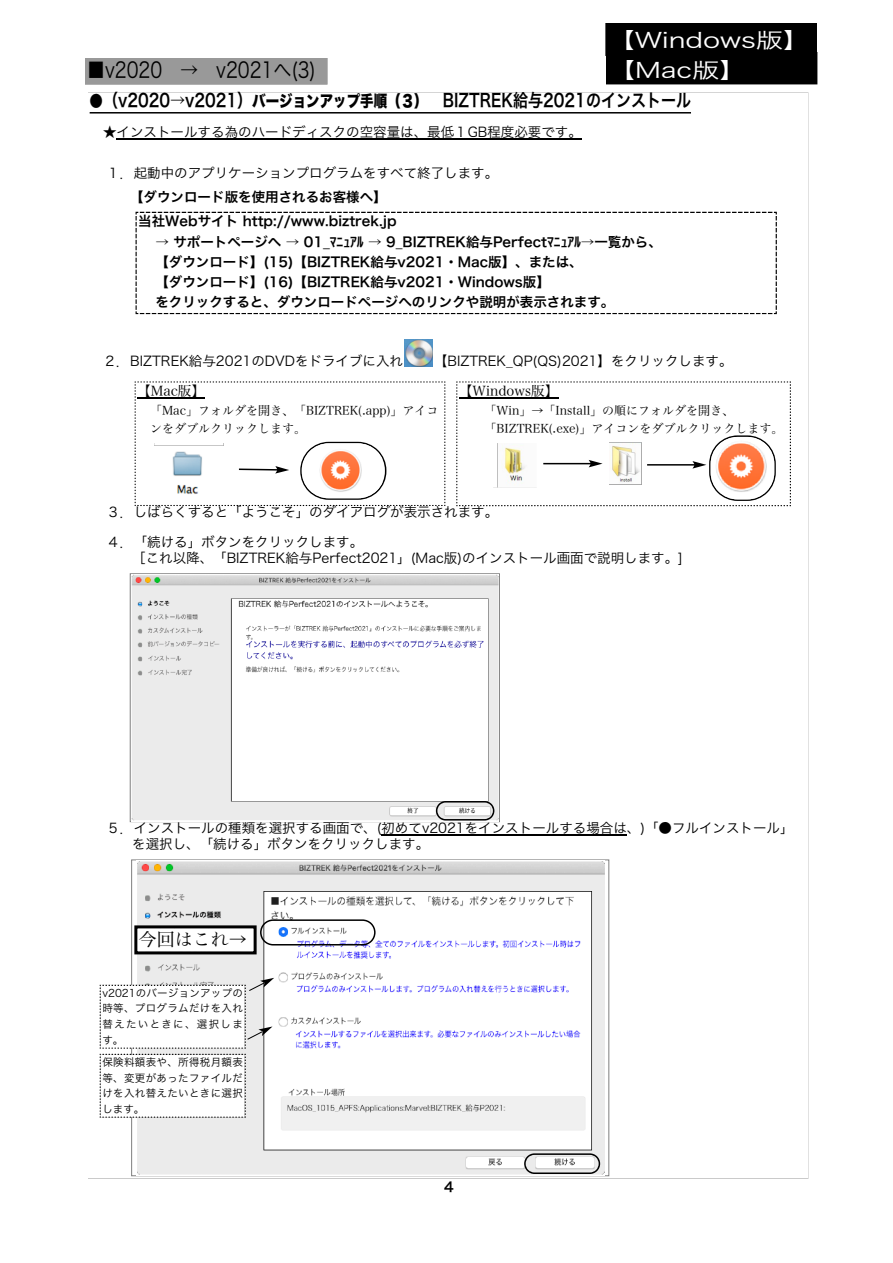
<style>
.page{position:relative;width:893px;height:1263px;background:#fff}
.page>*{position:absolute;margin:0;border:0;box-sizing:border-box;transform-origin:0 0}
.t1{font:21.6px "Hiragino Sans W3";color:#000;scale:.83 1}
.t2{font:21px "Hiragino Sans W3";color:#fff;scale:1.3 1}
.t3{font:18px "Hiragino Sans W6";color:#000;scale:.83 1}
.t4{font:18px "Hira Min Pro N W3";color:#000}
.t5{font:13.5px/29.2px "Hiragino Sans W3";color:#000}
.t6{font:13.5px/20.2px "Hiragino Sans W6";color:#000}
.t7{font:13.5px "Hira Min Pro N W3";color:#000}
.t8{font:13.5px "Hiragino Sans GB W6";color:#000}
.t9{font:12px/18px "Hira Min Pro N W3";color:#000}
.t10{font:10.5px/15.8px "Hiragino Sans W3";letter-spacing:.03em;color:#000;text-align:justify}
.s1{font-family:"Hiragino Sans W3";font-size:16.2px}
.s2{font-family:"Hira Kaku Std N W8";font-size:16.2px}
</style>
<div class="page">
<hr style="left:90px;top:112px;width:601px;height:2px;background:#000">
<hr style="left:117px;top:138px;width:81px;height:2px;background:#000">
<hr style="left:198px;top:138px;width:27px;height:2px;background:#000">
<svg style="left:225px;top:138px;width:27px;height:2px"></svg>
<hr style="left:252px;top:138px;width:94px;height:2px;background:#000">
<svg style="left:346px;top:138px;width:14px;height:2px"></svg>
<hr style="left:360px;top:138px;width:40px;height:2px;background:#000">
<hr style="left:400px;top:138px;width:27px;height:2px;background:#000">
<hr style="left:427px;top:138px;width:41px;height:2px;background:#000">
<svg style="left:468px;top:138px;width:19px;height:2px"></svg>
<hr style="left:487px;top:138px;width:54px;height:2px;background:#000">
<hr style="left:541px;top:138px;width:41px;height:2px;background:#000">
<svg style="left:381px;top:834px;width:14px;height:2px"></svg>
<hr style="left:395px;top:834px;width:27px;height:2px;background:#000">
<svg style="left:422px;top:834px;width:7px;height:2px"></svg>
<hr style="left:429px;top:834px;width:36px;height:2px;background:#000">
<svg style="left:465px;top:834px;width:13px;height:2px"></svg>
<hr style="left:478px;top:834px;width:81px;height:2px;background:#000">
<hr style="left:559px;top:834px;width:27px;height:2px;background:#000">
<hr style="left:586px;top:834px;width:27px;height:2px;background:#000">
<svg style="left:613px;top:834px;width:14px;height:2px"></svg>
<img style="left:405px;top:339px;width:27px;height:27px">
<img style="left:131px;top:574px;width:367px;height:247px">
<svg style="left:436px;top:801px;width:58px;height:19px"></svg>
<img style="left:136px;top:861px;width:468px;height:314px">
<svg style="left:524px;top:1153px;width:76px;height:21px"></svg>
<svg style="left:260px;top:919px;width:116px;height:26px"></svg>
<svg style="left:99px;top:978px;width:175px;height:140px"></svg>
<img style="left:138px;top:929px;width:115px;height:21px">
<div style="left:134px;top:925px;width:123px;height:29px;border:3px solid #000"></div>
<div style="left:606px;top:56px;width:211px;height:28px;background:#000"></div>
<div style="left:606px;top:24px;width:211px;height:32px;background:#000"></div>
<svg style="left:456px;top:381px;width:335px;height:125px"></svg>
<img style="left:711px;top:437px;width:63px;height:62px">
<svg style="left:134px;top:381px;width:312px;height:125px"></svg>
<svg style="left:135px;top:211px;width:642px;height:103px"></svg>
<h1 class="t1" style="left:87px;top:59px;width:277px">■v2020　→　v2021へ(3)</h1>
<h2 class="t2" style="left:607px;top:29px;width:158px">【Windows版】</h2>
<h2 class="t2" style="left:608px;top:60px;width:109px">【Mac版】</h2>
<h3 class="t3" style="left:90px;top:92px;width:726px"><span class="s1">●</span>（v2020→v2021）<span class="s2">バージョンアップ手順（３）</span> BIZTREK給与2021のインストール</h3>
<p class="t5" style="left:103px;top:117px;width:480px">★インストールする為のハードディスクの空容量は、最低１GB程度必要です。</p>
<p class="t5" style="left:107px;top:158px;width:393px">１．起動中のアプリケーションプログラムをすべて終了します。</p>
<p class="t6" style="left:130px;top:187px;width:258px">【ダウンロード版を使用されるお客様へ】</p>
<p class="t6" style="left:138px;top:211px;width:260px">当社Webサイト http://www.biztrek.jp</p>
<p class="t6" style="left:155px;top:231px;width:508px">→ サポートページへ → 01_ﾏﾆｭｱﾙ → 9_BIZTREK給与Perfectﾏﾆｭｱﾙ→一覧から、【ダウンロード】(15)【BIZTREK給与v2021・Mac版】、または、<br>【ダウンロード】(16)【BIZTREK給与v2021・Windows版】<br>をクリックすると、ダウンロードページへのリンクや説明が表示されます。</p>
<p class="t5" style="left:103px;top:346px;width:301px">２．BIZTREK給与2021のDVDをドライブに入れ</p>
<p class="t5" style="left:434px;top:346px;width:300px">【BIZTREK_QP(QS)2021】をクリックします。</p>
<p class="t7" style="left:137px;top:384px;width:69px">【Mac版】</p>
<p class="t9" style="left:150px;top:401px;width:290px">「Mac」フォルダを開き、「BIZTREK(.app)」アイコンをダブルクリックします。</p>
<p class="t7" style="left:459px;top:384px;width:101px">【Windows版】</p>
<p class="t9" style="left:485px;top:401px;width:300px">「Win」→「Install」の順にフォルダを開き、「BIZTREK(.exe)」アイコンをダブルクリックします。</p>
<p class="t5" style="left:107px;top:497px;width:393px">３．しばらくすると「ようこそ」のダイアログが表示されます。<br>４．「続ける」ボタンをクリックします。</p>
<p class="t5" style="left:132px;top:543px;width:552px">［これ以降、「BIZTREK給与Perfect2021」(Mac版)のインストール画面で説明します。]</p>
<p class="t5" style="left:132px;top:819px;width:663px;line-height:16.5px;text-indent:-26px">５．インストールの種類を選択する画面で、(初めてv2021をインストールする場合は、)「●フルインストール」を選択し、「続ける」ボタンをクリックします。</p>
<h3 class="t4" style="left:139px;top:930px;width:109px">今回はこれ→</h3>
<p class="t10" style="left:102px;top:985px;width:142px">v2021のバージョンアップの時等、プログラムだけを入れ替えたいときに、選択します。</p>
<p class="t10" style="left:102px;top:1054px;width:142px">保険料額表や、所得税月額表等、変更があったファイルだけを入れ替えたいときに選択します。</p>
<p class="t8" style="left:444px;top:1180px;width:11px">4</p>
</div>
